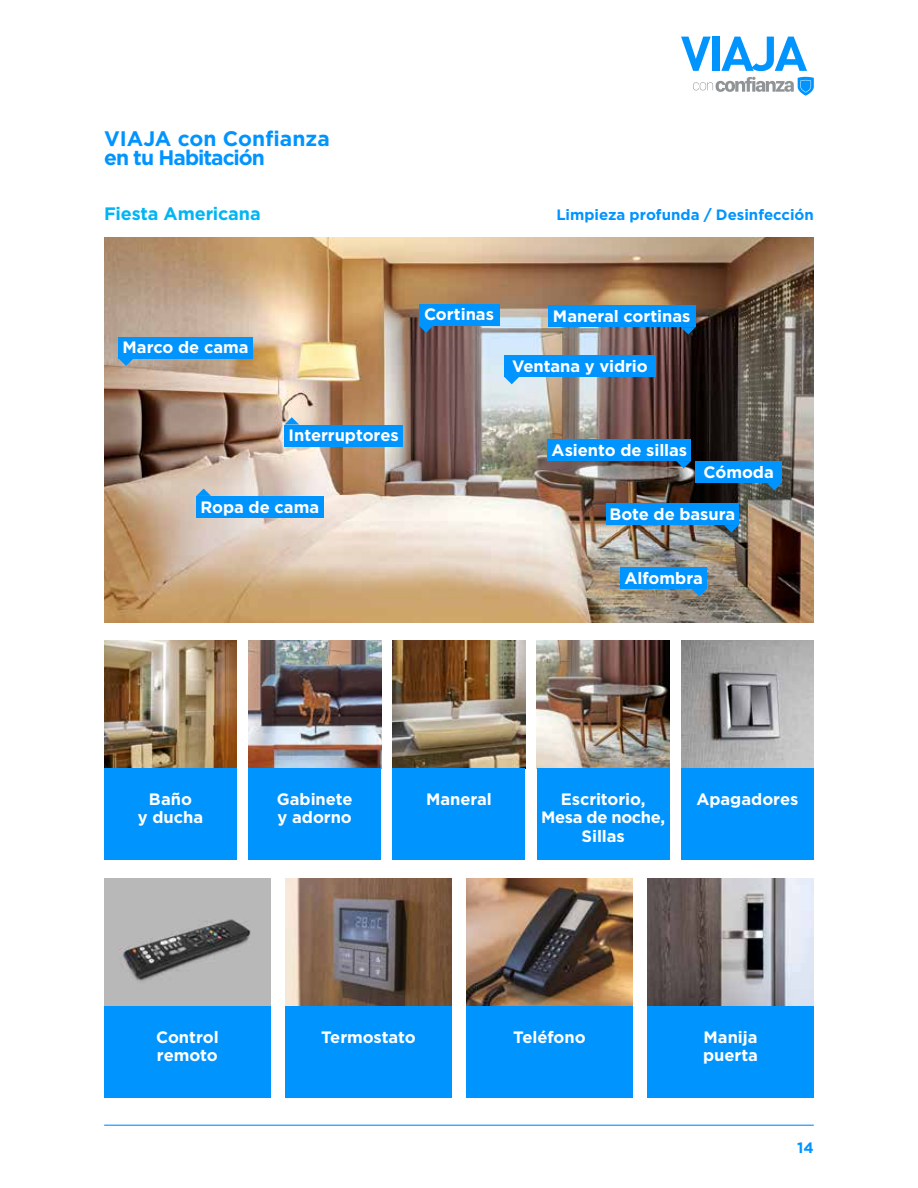
<style>
.page{position:relative;width:918px;height:1188px;background:#fff}
.page>*{position:absolute;margin:0;border:0;box-sizing:border-box;transform-origin:0 0}
.t1{font:700 21px/18.3px "Gotham Pro";letter-spacing:-.03em;color:#0094ff}
.t2{font:700 18px "Gotham Pro";letter-spacing:-.01em;color:#00b5f3}
.t3{font:700 16.5px/18.3px "Gotham Pro";letter-spacing:-.005em;color:#fff}
.t4{font:700 15px "Gotham Pro";color:#0094ff}
</style>
<div class="page">
<svg style="left:681px;top:37px;width:30px;height:34px"></svg>
<div style="left:712px;top:37px;width:8px;height:34px;background:#0094ff"></div>
<svg style="left:721px;top:37px;width:86px;height:34px"></svg>
<svg style="left:693px;top:77px;width:121px;height:19px"></svg>
<hr style="left:104px;top:1125px;width:710px;height:1px;background:#0094ff">
<img style="left:104px;top:640px;width:133px;height:129px">
<img style="left:104px;top:878px;width:167px;height:128px">
<img style="left:248px;top:640px;width:133px;height:129px">
<img style="left:285px;top:878px;width:167px;height:128px">
<img style="left:393px;top:640px;width:132px;height:129px">
<img style="left:466px;top:878px;width:167px;height:128px">
<img style="left:537px;top:640px;width:133px;height:129px">
<img style="left:647px;top:878px;width:167px;height:128px">
<img style="left:681px;top:640px;width:133px;height:129px">
<div style="left:104px;top:769px;width:133px;height:91px;background:#0094ff"></div>
<div style="left:104px;top:1006px;width:167px;height:92px;background:#0094ff"></div>
<div style="left:248px;top:769px;width:133px;height:91px;background:#0094ff"></div>
<div style="left:285px;top:1006px;width:167px;height:92px;background:#0094ff"></div>
<div style="left:393px;top:769px;width:132px;height:91px;background:#0094ff"></div>
<div style="left:466px;top:1006px;width:167px;height:92px;background:#0094ff"></div>
<div style="left:537px;top:769px;width:133px;height:91px;background:#0094ff"></div>
<div style="left:647px;top:1006px;width:167px;height:92px;background:#0094ff"></div>
<div style="left:681px;top:769px;width:133px;height:91px;background:#0094ff"></div>
<img style="left:104px;top:238px;width:710px;height:384px">
<div style="left:504px;top:355px;width:152px;height:22px;background:#0094ff"></div>
<svg style="left:504px;top:377px;width:15px;height:7px"></svg>
<div style="left:118px;top:337px;width:135px;height:22px;background:#0094ff"></div>
<svg style="left:119px;top:359px;width:14px;height:7px"></svg>
<div style="left:284px;top:425px;width:119px;height:22px;background:#0094ff"></div>
<svg style="left:284px;top:417px;width:15px;height:8px"></svg>
<div style="left:196px;top:496px;width:127px;height:22px;background:#0094ff"></div>
<svg style="left:196px;top:489px;width:15px;height:7px"></svg>
<div style="left:696px;top:461px;width:86px;height:22px;background:#0094ff"></div>
<svg style="left:767px;top:483px;width:15px;height:7px"></svg>
<div style="left:606px;top:503px;width:133px;height:22px;background:#0094ff"></div>
<svg style="left:724px;top:525px;width:15px;height:7px"></svg>
<div style="left:621px;top:567px;width:86px;height:22px;background:#0094ff"></div>
<svg style="left:692px;top:589px;width:15px;height:8px"></svg>
<div style="left:548px;top:439px;width:143px;height:22px;background:#0094ff"></div>
<svg style="left:676px;top:461px;width:15px;height:7px"></svg>
<div style="left:419px;top:304px;width:80px;height:22px;background:#0094ff"></div>
<svg style="left:419px;top:326px;width:14px;height:7px"></svg>
<div style="left:548px;top:305px;width:148px;height:22px;background:#0094ff"></div>
<svg style="left:681px;top:327px;width:15px;height:7px"></svg>
<p class="t1" style="left:104px;top:129px;width:227px">VIAJA con Confianza en tu Habitación</p>
<p class="t2" style="left:104px;top:203px;width:158px">Fiesta Americana</p>
<p class="t4" style="left:556px;top:206px;width:259px">Limpieza profunda / Desinfección</p>
<p class="t3" style="left:123px;top:338px;width:128px">Marco de cama</p>
<p class="t3" style="left:289px;top:426px;width:111px">Interruptores</p>
<p class="t3" style="left:201px;top:497px;width:120px">Ropa de cama</p>
<p class="t3" style="left:424px;top:305px;width:71px">Cortinas</p>
<p class="t3" style="left:553px;top:306px;width:139px">Maneral cortinas</p>
<p class="t3" style="left:512px;top:356px;width:137px">Ventana y vidrio</p>
<p class="t3" style="left:552px;top:440px;width:137px">Asiento de sillas</p>
<p class="t3" style="left:704px;top:462px;width:72px">Cómoda</p>
<p class="t3" style="left:609px;top:504px;width:127px">Bote de basura</p>
<p class="t3" style="left:624px;top:568px;width:80px">Alfombra</p>
<p class="t3" style="left:138px;top:790px;width:67px;text-align:center">Baño<br>y ducha</p>
<p class="t3" style="left:277px;top:790px;width:77px">Gabinete y adorno</p>
<p class="t3" style="left:426px;top:790px;width:67px">Maneral</p>
<p class="t3" style="left:541px;top:790px;width:125px;text-align:center">Escritorio,<br>Mesa de noche,<br>Sillas</p>
<p class="t3" style="left:697px;top:790px;width:103px">Apagadores</p>
<p class="t3" style="left:156px;top:1028px;width:64px">Control remoto</p>
<p class="t3" style="left:321px;top:1028px;width:96px">Termostato</p>
<p class="t3" style="left:513px;top:1028px;width:74px">Teléfono</p>
<p class="t3" style="left:703px;top:1028px;width:57px">Manija puerta</p>
<p class="t4" style="left:797px;top:1139px;width:18px">14</p>
</div>
